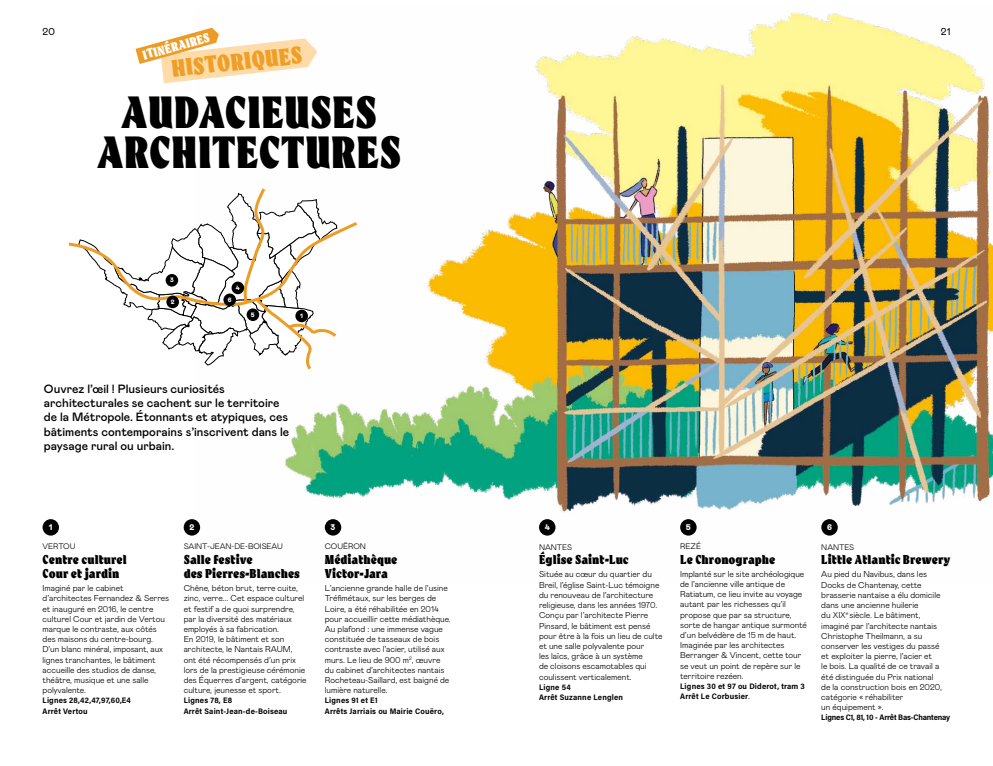
<style>
.page{position:relative;width:993px;height:766px;background:#fff}
.page>*{position:absolute;margin:0;border:0;box-sizing:border-box;transform-origin:0 0}
.t1{font:700 42px/40px "Noah Text";color:#000;text-align:center}
.t2{font:700 22.3px "Noah Text";color:#ef9f26}
.t3{font:700 12.1px "Noah Text";color:#fff}
.t4{font:500 12px/14.4px "Mabry Pro";color:#000}
.t5{font:700 12px/14.4px "Noah Text";color:#000}
.t6{font:10px "Mabry Pro";color:#000}
.t7{font:300 8.5px/10.2px "Mabry Pro";color:#000}
.t8{font:900 8.2px "Mabry Pro";color:#fff}
.t9{font:8px/10.2px "Acumin Variable Concept";letter-spacing:.02em;color:#000}
.t10{font:300 8px "Mabry Pro";color:#000}
.t11{font:8px "Acumin Variable Concept";letter-spacing:-.02em;color:#000}
.t12{font:900 6.3px "Mabry Pro";color:#fff}
.s1{font-family:"Mabry Pro";font-weight:300;font-size:8.5px}
</style>
<div class="page">
<img style="left:197px;top:12px;width:795px;height:524px">
<div style="left:43px;top:519px;width:16px;height:16px;background:#000;border-radius:50%"></div>
<div style="left:184px;top:519px;width:16px;height:16px;background:#000;border-radius:50%"></div>
<div style="left:325px;top:519px;width:16px;height:16px;background:#000;border-radius:50%"></div>
<div style="left:539px;top:519px;width:16px;height:16px;background:#000;border-radius:50%"></div>
<div style="left:821px;top:519px;width:16px;height:16px;background:#000;border-radius:50%"></div>
<div style="left:680px;top:519px;width:16px;height:16px;background:#000;border-radius:50%"></div>
<svg style="left:68px;top:186px;width:291px;height:187px"></svg>
<div style="left:166px;top:295px;width:13px;height:13px;background:#000;border-radius:50%"></div>
<div style="left:231px;top:281px;width:13px;height:13px;background:#000;border-radius:50%"></div>
<div style="left:246px;top:308px;width:13px;height:13px;background:#000;border-radius:50%"></div>
<div style="left:295px;top:309px;width:13px;height:13px;background:#000;border-radius:50%"></div>
<div style="left:165px;top:274px;width:13px;height:12px;background:#000;border-radius:50%"></div>
<div style="left:223px;top:293px;width:13px;height:13px;background:#000;border-radius:50%"></div>
<svg style="left:135px;top:28px;width:182px;height:55px"></svg>
<p class="t6" style="left:43px;top:24px;width:14px">20</p>
<p class="t6" style="left:940px;top:24px;width:11px">21</p>
<h2 class="t2" style="left:170px;top:53px;width:133px;rotate:-6deg">HISTORIQUES</h2>
<h3 class="t3" style="left:141px;top:47px;width:70px;rotate:-16deg">ITINÉRAIRES</h3>
<h1 class="t1" style="left:96px;top:92px;width:306px">AUDACIEUSES<br>ARCHITECTURES</h1>
<p class="t12" style="left:170px;top:275px;width:5px">3</p>
<p class="t12" style="left:171px;top:297px;width:5px">2</p>
<p class="t12" style="left:236px;top:283px;width:5px">4</p>
<p class="t12" style="left:228px;top:295px;width:5px">6</p>
<p class="t12" style="left:251px;top:310px;width:5px">5</p>
<p class="t12" style="left:300px;top:311px;width:4px">1</p>
<h3 class="t4" style="left:44px;top:380px;width:247px">Ouvrez l’œil ! Plusieurs curiosités architecturales se cachent sur le territoire de la Métropole. Étonnants et atypiques, ces bâtiments contemporains s’inscrivent dans le paysage rural ou urbain.</h3>
<p class="t8" style="left:49px;top:521px;width:5px">1</p>
<p class="t10" style="left:43px;top:540px;width:34px">VERTOU</p>
<h3 class="t5" style="left:43px;top:551px;width:86px">Centre culturel<br>Cour et jardin</h3>
<p class="t7" style="left:43px;top:582px;width:128px">Imaginé par le cabinet d’architectes Fernandez &amp; Serres et inauguré en 2016, le centre culturel Cour et jardin de Vertou marque le contraste, aux côtés des maisons du centre-bourg.<br>D’un blanc minéral, imposant, aux lignes tranchantes, le bâtiment accueille des studios de danse, théâtre, musique et une salle polyvalente.</p>
<p class="t9" style="left:43px;top:695px;width:90px">Lignes 28,42,47,97,60,E4<br>Arrêt Vertou</p>
<p class="t8" style="left:189px;top:521px;width:6px">2</p>
<p class="t10" style="left:184px;top:540px;width:101px">SAINT-JEAN-DE-BOISEAU</p>
<h3 class="t5" style="left:184px;top:551px;width:118px">Salle festive<br>des Pierres-Blanches</h3>
<p class="t7" style="left:184px;top:582px;width:124px">Chêne, béton brut, terre cuite, zinc, verre... Cet espace culturel et festif a de quoi surprendre, par la diversité des matériaux employés à sa fabrication.<br>En 2019, le bâtiment et son architecte, le Nantais RAUM, ont été récompensés d’un prix lors de la prestigieuse cérémonie des Équerres d’argent, catégorie culture, jeunesse et sport.</p>
<p class="t9" style="left:184px;top:695px;width:105px">Lignes 78, E8<br>Arrêt Saint-Jean-de-Boiseau</p>
<p class="t8" style="left:330px;top:521px;width:6px">3</p>
<p class="t10" style="left:325px;top:540px;width:43px">COUËRON</p>
<h3 class="t5" style="left:325px;top:551px;width:74px">Médiathèque<br>Victor-Jara</h3>
<p class="t7" style="left:325px;top:582px;width:127px">L’ancienne grande halle de l’usine<br>Tréfimétaux, sur les berges de<br>Loire, a été réhabilitée en 2014 pour accueillir cette médiathèque.<br>Au plafond : une immense vague constituée de tasseaux de bois contraste avec l’acier, utilisé aux murs. Le lieu de 900 m<sup>2</sup>, œuvre du cabinet d’architectes nantais<br>Rocheteau-Saillard, est baigné de lumière naturelle.</p>
<p class="t9" style="left:325px;top:695px;width:120px">Lignes 91 et E1<br>Arrêts Jarriais ou Mairie Couëro,</p>
<p class="t8" style="left:544px;top:521px;width:7px">4</p>
<p class="t10" style="left:539px;top:541px;width:34px">NANTES</p>
<h3 class="t5" style="left:539px;top:552px;width:91px">Église Saint-Luc</h3>
<p class="t7" style="left:539px;top:568px;width:125px">Située au cœur du quartier du<br>Breil, l’église Saint-Luc témoigne du renouveau de l’architecture religieuse, dans les années 1970.<br>Conçu par l’architecte Pierre<br>Pinsard, le bâtiment est pensé pour être à la fois un lieu de culte et une salle polyvalente pour<br>les laïcs, grâce à un système<br>de cloisons escamotables qui coulissent verticalement.</p>
<p class="t9" style="left:539px;top:681px;width:86px">Ligne 54<br>Arrêt Suzanne Lenglen</p>
<p class="t8" style="left:685px;top:521px;width:7px">5</p>
<p class="t10" style="left:680px;top:540px;width:22px">REZÉ</p>
<h3 class="t5" style="left:680px;top:551px;width:97px">Le Chronographe</h3>
<p class="t7" style="left:680px;top:568px;width:128px">Implanté sur le site archéologique de l’ancienne ville antique de<br>Ratiatum, ce lieu invite au voyage autant par les richesses qu’il propose que par sa structure, sorte de hangar antique surmonté d’un belvédère de 15 m de haut.<br>Imaginée par les architectes<br>Berranger &amp; Vincent, cette tour se veut un point de repère sur le territoire rezéen.</p>
<p class="t9" style="left:680px;top:680px;width:126px">Lignes 30 et 97 ou Diderot, tram 3<br>Arrêt Le Corbusier<span class="s1">.</span></p>
<p class="t8" style="left:826px;top:521px;width:7px">6</p>
<p class="t10" style="left:821px;top:541px;width:34px">NANTES</p>
<h3 class="t5" style="left:821px;top:552px;width:131px">Little Atlantic Brewery</h3>
<p class="t7" style="left:821px;top:568px;width:122px">Au pied du Navibus, dans les<br>Docks de Chantenay, cette brasserie nantaise a élu domicile dans une ancienne huilerie<br>du XIX<sup>e</sup> siècle. Le bâtiment, imaginé par l’architecte nantais<br>Christophe Theilmann, a su conserver les vestiges du passé et exploiter la pierre, l’acier et<br>le bois. La qualité de ce travail a été distinguée du Prix national de la construction bois en 2020, catégorie « réhabiliter<br>un équipement ».</p>
<p class="t11" style="left:821px;top:712px;width:130px">Lignes C1, 81, 10 - Arrêt Bas-Chantenay</p>
</div>
